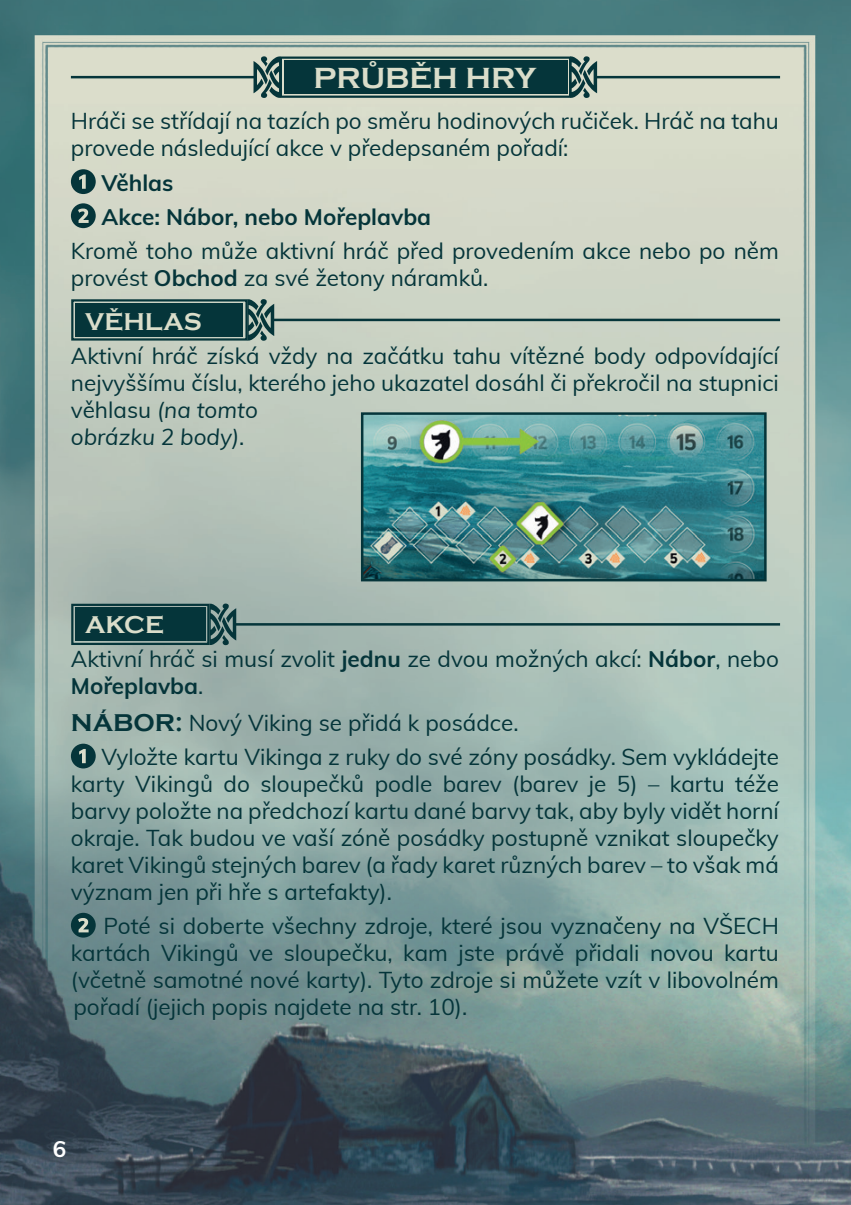
<style>
.page{position:relative;width:851px;height:1205px;background:#fff}
.page>*{position:absolute;margin:0;border:0;box-sizing:border-box;transform-origin:0 0}
.t1{font:30px "Copperplate Gothic Bold CE";color:#daddca}
.t2{font:25px "Copperplate Gothic Bold CE";color:#daddca}
.t3{font:22.5px/27px "Muli";color:#05353a}
.t4{font:700 22.5px/34px "Muli";color:#05353a}
.t5{font:700 22.5px "Muli";color:#fff}
.s1{font-weight:700}
.s2{font-style:italic}
.s3{font-family:"Copperplate Gothic Bold CE";font-size:25px}
</style>
<div class="page">
<img style="left:0;top:0;width:850px;height:1205px">
<div style="left:71px;top:604px;width:138px;height:41px;border:2px solid #05353a"></div>
<div style="left:75px;top:608px;width:130px;height:33px;background:#05353a"></div>
<svg style="left:209px;top:603px;width:27px;height:42px"></svg>
<svg style="left:359px;top:411px;width:408px;height:172px"></svg>
<div style="left:71px;top:299px;width:177px;height:42px;border:2px solid #05353a"></div>
<div style="left:75px;top:303px;width:168px;height:33px;background:#05353a"></div>
<svg style="left:247px;top:299px;width:27px;height:42px"></svg>
<hr style="left:274px;top:319px;width:506px;height:2px;background:#05353a">
<hr style="left:235px;top:623px;width:545px;height:2px;background:#05353a">
<div style="left:280px;top:57px;width:291px;height:41px;border:2px solid #05353a"></div>
<div style="left:284px;top:61px;width:283px;height:33px;background:#05353a"></div>
<svg style="left:570px;top:56px;width:27px;height:42px"></svg>
<svg style="left:253px;top:56px;width:27px;height:42px"></svg>
<hr style="left:595px;top:76px;width:185px;height:2px;background:#05353a">
<hr style="left:71px;top:76px;width:184px;height:2px;background:#05353a">
<div style="left:71px;top:169px;width:25px;height:25px;background:#05353a;border-radius:50%"></div>
<svg style="left:79px;top:174px;width:7px;height:15px"></svg>
<div style="left:71px;top:203px;width:25px;height:25px;background:#05353a;border-radius:50%"></div>
<svg style="left:78px;top:208px;width:11px;height:15px"></svg>
<div style="left:71px;top:744px;width:25px;height:24px;background:#05353a;border-radius:50%"></div>
<svg style="left:79px;top:749px;width:7px;height:14px"></svg>
<div style="left:71px;top:913px;width:25px;height:24px;background:#05353a;border-radius:50%"></div>
<svg style="left:78px;top:918px;width:11px;height:14px"></svg>
<h1 class="t1" style="left:313px;top:61px;width:224px">PRŮBĚH HRY</h1>
<p class="t3" style="left:71px;top:107px;width:709px">Hráči se střídají na tazích po směru hodinových ručiček. Hráč na tahu provede následující akce v předepsaném pořadí:</p>
<p class="t4" style="left:102px;top:164px;width:331px">Věhlas<br>Akce: Nábor, nebo Mořeplavba</p>
<p class="t3" style="left:71px;top:236px;width:709px">Kromě toho může aktivní hráč před provedením akce nebo po něm provést <span class="s1">Obchod</span> za své žetony náramků.</p>
<p class="t2" style="left:85px;top:308px;width:118px">VĚHLAS</p>
<p class="t3" style="left:71px;top:341px;width:709px">Aktivní hráč získá vždy na začátku tahu vítězné body odpovídající nejvyššímu číslu, kterého jeho ukazatel dosáhl či překročil na stupnici věhlasu <span class="s2">(na tomto<br>obrázku 2 body)</span>.</p>
<p class="t2" style="left:85px;top:610px;width:81px">AKCE</p>
<p class="t3" style="left:71px;top:644px;width:709px">Aktivní hráč si musí zvolit <span class="s1">jednu</span> ze dvou možných akcí: <span class="s1">Nábor</span>, nebo<br><span class="s1">Mořeplavba</span>.</p>
<p class="t3" style="left:101px;top:705px;width:679px;line-height:34px;text-indent:-30px"><span class="s3">NÁBOR:</span> Nový Viking se přidá k posádce.<br>Vyložte kartu Vikinga z ruky do své zóny posádky. Sem vykládejte</p>
<p class="t3" style="left:71px;top:769px;width:709px;text-align:justify">karty Vikingů do sloupečků podle barev (barev je 5) – kartu téže barvy položte na předchozí kartu dané barvy tak, aby byly vidět horní okraje. Tak budou ve vaší zóně posádky postupně vznikat sloupečky karet Vikingů stejných barev (a řady karet různých barev – to však má význam jen při hře s artefakty).</p>
<p class="t3" style="left:71px;top:911px;width:709px;text-align:justify;text-indent:33px">Poté si doberte všechny zdroje, které jsou vyznačeny na VŠECH kartách Vikingů ve sloupečku, kam jste právě přidali novou kartu (včetně samotné nové karty). Tyto zdroje si můžete vzít v libovolném pořadí (jejich popis najdete na str. 10).</p>
<p class="t5" style="left:53px;top:1132px;width:15px">6</p>
</div>
